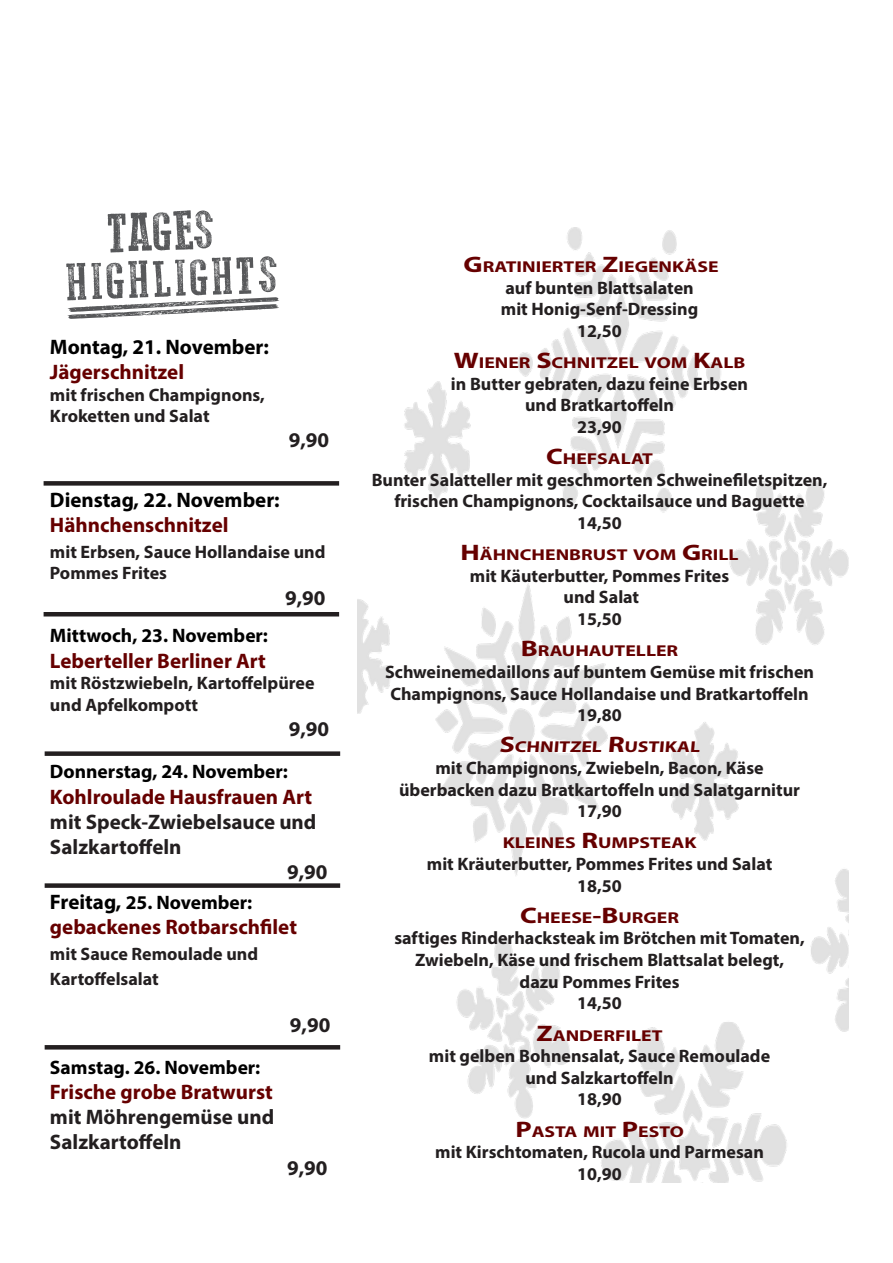
<style>
.page{position:relative;width:893px;height:1263px;background:#fff}
.page>*{position:absolute;margin:0;border:0;box-sizing:border-box;transform-origin:0 0}
.Gericht_1__Zeile{font:700 21px "Myriad Pro";color:#600}
.Gericht_1__Zeile-2{font:700 21px/25.2px "Myriad Pro";color:#231f20}
.Gericht_1__Zeile-3{font:700 21px "Myriad Pro";color:#000}
.Gericht_1__Zeile-4{font:700 19.5px "Myriad Pro";color:#000}
.Gericht_Beschreibung{font:700 18px/21.6px "Myriad Pro";color:#231f20;text-align:center}
.Gericht_1__Zeile-5{font:700 18px/21.6px "Myriad Pro";color:#231f20}
.Gericht_Beschreibung-2{font:700 15.75px "Myriad Pro";color:#600;scale:1.25 1}
.s1{font-size:21px}
.s2{font-size:22.5px}
</style>
<div class="page">
<img style="left:357px;top:227px;width:491px;height:955px">
<svg style="left:66px;top:210px;width:213px;height:109px"></svg>
<div style="left:44px;top:481px;width:295px;height:5px;background:#231f20"></div>
<hr style="left:44px;top:612px;width:295px;height:4px;background:#231f20">
<div style="left:45px;top:751px;width:295px;height:5px;background:#231f20"></div>
<div style="left:45px;top:883px;width:295px;height:5px;background:#231f20"></div>
<svg style="left:45px;top:1045px;width:295px;height:4px"></svg>
<p class="Gericht_1__Zeile-3" style="left:50px;top:333px;width:220px">Montag, 21. November:</p>
<p class="Gericht_1__Zeile" style="left:50px;top:358px;width:136px">Jägerschnitzel</p>
<p class="Gericht_1__Zeile-5" style="left:50px;top:383px;width:216px">mit frischen Champignons,</p>
<p class="Gericht_1__Zeile-5" style="left:50px;top:405px;width:161px">Kroketten und Salat</p>
<p class="Gericht_1__Zeile-2" style="left:289px;top:427px;width:42px">9,90</p>
<p class="Gericht_1__Zeile-3" style="left:50px;top:486px;width:231px">Dienstag, 22. November:</p>
<p class="Gericht_1__Zeile" style="left:50px;top:511px;width:180px">Hähnchenschnitzel</p>
<p class="Gericht_1__Zeile-5" style="left:50px;top:540px;width:277px">mit Erbsen, Sauce Hollandaise und<br>Pommes Frites</p>
<p class="Gericht_1__Zeile-2" style="left:285px;top:584px;width:42px">9,90</p>
<p class="Gericht_1__Zeile-4" style="left:50px;top:623px;width:220px">Mittwoch, 23. November:</p>
<p class="Gericht_1__Zeile" style="left:50px;top:647px;width:218px">Leberteller Berliner Art</p>
<p class="Gericht_1__Zeile-5" style="left:50px;top:672px;width:266px">mit Röstzwiebeln, Kartoffelpüree und Apfelkompott</p>
<p class="Gericht_1__Zeile-2" style="left:289px;top:716px;width:42px">9,90</p>
<p class="Gericht_1__Zeile-4" style="left:50px;top:759px;width:240px">Donnerstag, 24. November:</p>
<p class="Gericht_1__Zeile" style="left:50px;top:783px;width:264px">Kohlroulade Hausfrauen Art</p>
<p class="Gericht_1__Zeile-2" style="left:50px;top:808px;width:268px">mit Speck-Zwiebelsauce und</p>
<p class="Gericht_1__Zeile-2" style="left:50px;top:833px;width:133px">Salzkartoffeln</p>
<p class="Gericht_1__Zeile-2" style="left:287px;top:859px;width:42px">9,90</p>
<p class="Gericht_1__Zeile-4" style="left:50px;top:889px;width:204px"><span class="s1">Freitag,</span> 25. November:</p>
<p class="Gericht_1__Zeile" style="left:50px;top:913px;width:249px">gebackenes Rotbarschfilet</p>
<p class="Gericht_1__Zeile-5" style="left:50px;top:942px;width:210px">mit Sauce Remoulade und</p>
<p class="Gericht_1__Zeile-5" style="left:50px;top:967px;width:110px">Kartoffelsalat</p>
<p class="Gericht_1__Zeile-2" style="left:290px;top:1011px;width:42px">9,90</p>
<p class="Gericht_1__Zeile-4" style="left:50px;top:1054px;width:212px">Samstag. 26. November:</p>
<p class="Gericht_1__Zeile" style="left:50px;top:1078px;width:224px">Frische grobe Bratwurst</p>
<p class="Gericht_1__Zeile-2" style="left:50px;top:1104px;width:226px">mit Möhrengemüse und<br>Salzkartoffeln</p>
<p class="Gericht_1__Zeile-2" style="left:287px;top:1154px;width:42px">9,90</p>
<p class="Gericht_Beschreibung-2" style="left:464px;top:256px;width:206px"><span class="s2">G</span>RATINIERTER <span class="s2">Z</span>IEGENKÄSE</p>
<p class="Gericht_Beschreibung" style="left:505px;top:276px;width:190px">auf bunten Blattsalaten</p>
<p class="Gericht_Beschreibung" style="left:501px;top:298px;width:199px">mit Honig-Senf-Dressing</p>
<p class="Gericht_Beschreibung" style="left:577px;top:319px;width:46px">12,50</p>
<p class="Gericht_Beschreibung-2" style="left:454px;top:352px;width:235px"><span class="s2">W</span>IENER <span class="s2">S</span>CHNITZEL VOM <span class="s2">K</span>ALB</p>
<p class="Gericht_Beschreibung" style="left:451px;top:372px;width:299px">in Butter gebraten, dazu feine Erbsen</p>
<p class="Gericht_Beschreibung" style="left:525px;top:394px;width:150px">und Bratkartoffeln</p>
<p class="Gericht_Beschreibung" style="left:577px;top:415px;width:46px">23,90</p>
<p class="Gericht_Beschreibung-2" style="left:546px;top:449px;width:87px"><span class="s2">C</span>HEFSALAT</p>
<p class="Gericht_Beschreibung" style="left:372px;top:468px;width:457px">Bunter Salatteller mit geschmorten Schweinefiletspitzen,</p>
<p class="Gericht_Beschreibung" style="left:394px;top:490px;width:412px">frischen Champignons, Cocktailsauce und Baguette</p>
<p class="Gericht_Beschreibung" style="left:577px;top:511px;width:46px">14,50</p>
<p class="Gericht_Beschreibung-2" style="left:460px;top:545px;width:224px"><span class="s2">H</span>ÄHNCHENBRUST VOM <span class="s2">G</span>RILL</p>
<p class="Gericht_Beschreibung" style="left:470px;top:564px;width:261px">mit Käuterbutter, Pommes Frites</p>
<p class="Gericht_Beschreibung" style="left:564px;top:586px;width:77px">und Salat</p>
<p class="Gericht_Beschreibung" style="left:577px;top:608px;width:46px">15,50</p>
<p class="Gericht_Beschreibung-2" style="left:521px;top:641px;width:127px"><span class="s2">B</span>RAUHAUTELLER</p>
<p class="Gericht_Beschreibung" style="left:385px;top:660px;width:430px;text-align:left">Schweinemedaillons auf buntem Gemüse mit frischen<br>Champignons, Sauce Hollandaise und Bratkartoffeln</p>
<p class="Gericht_Beschreibung" style="left:577px;top:704px;width:46px">19,80</p>
<p class="Gericht_Beschreibung-2" style="left:499px;top:737px;width:163px"><span class="s2">S</span>CHNITZEL <span class="s2">R</span>USTIKAL</p>
<p class="Gericht_Beschreibung" style="left:399px;top:756px;width:402px">mit Champignons, Zwiebeln, Bacon, Käse überbacken dazu Bratkartoffeln und Salatgarnitur<br>17,90</p>
<p class="Gericht_Beschreibung-2" style="left:503px;top:833px;width:157px">KLEINES <span class="s2">R</span>UMPSTEAK</p>
<p class="Gericht_Beschreibung" style="left:427px;top:852px;width:347px">mit Kräuterbutter, Pommes Frites und Salat</p>
<p class="Gericht_Beschreibung" style="left:577px;top:874px;width:46px">18,50</p>
<p class="Gericht_Beschreibung-2" style="left:520px;top:907px;width:129px"><span class="s2">C</span>HEESE<span class="s2">-B</span>URGER</p>
<p class="Gericht_Beschreibung" style="left:394px;top:927px;width:412px">saftiges Rinderhacksteak im Brötchen mit Tomaten,<br>Zwiebeln, Käse und frischem Blattsalat belegt,</p>
<p class="Gericht_Beschreibung" style="left:520px;top:970px;width:161px">dazu Pommes Frites</p>
<p class="Gericht_Beschreibung" style="left:577px;top:992px;width:46px">14,50</p>
<p class="Gericht_Beschreibung-2" style="left:536px;top:1025px;width:102px"><span class="s2">Z</span>ANDERFILET</p>
<p class="Gericht_Beschreibung" style="left:429px;top:1045px;width:343px">mit gelben Bohnensalat, Sauce Remoulade und Salzkartoffeln</p>
<p class="Gericht_Beschreibung" style="left:577px;top:1088px;width:46px">18,90</p>
<p class="Gericht_Beschreibung-2" style="left:515px;top:1121px;width:136px"><span class="s2">P</span>ASTA MIT <span class="s2">P</span>ESTO</p>
<p class="Gericht_Beschreibung" style="left:435px;top:1141px;width:330px">mit Kirschtomaten, Rucola und Parmesan</p>
<p class="Gericht_Beschreibung" style="left:577px;top:1162px;width:46px">10,90</p>
</div>
